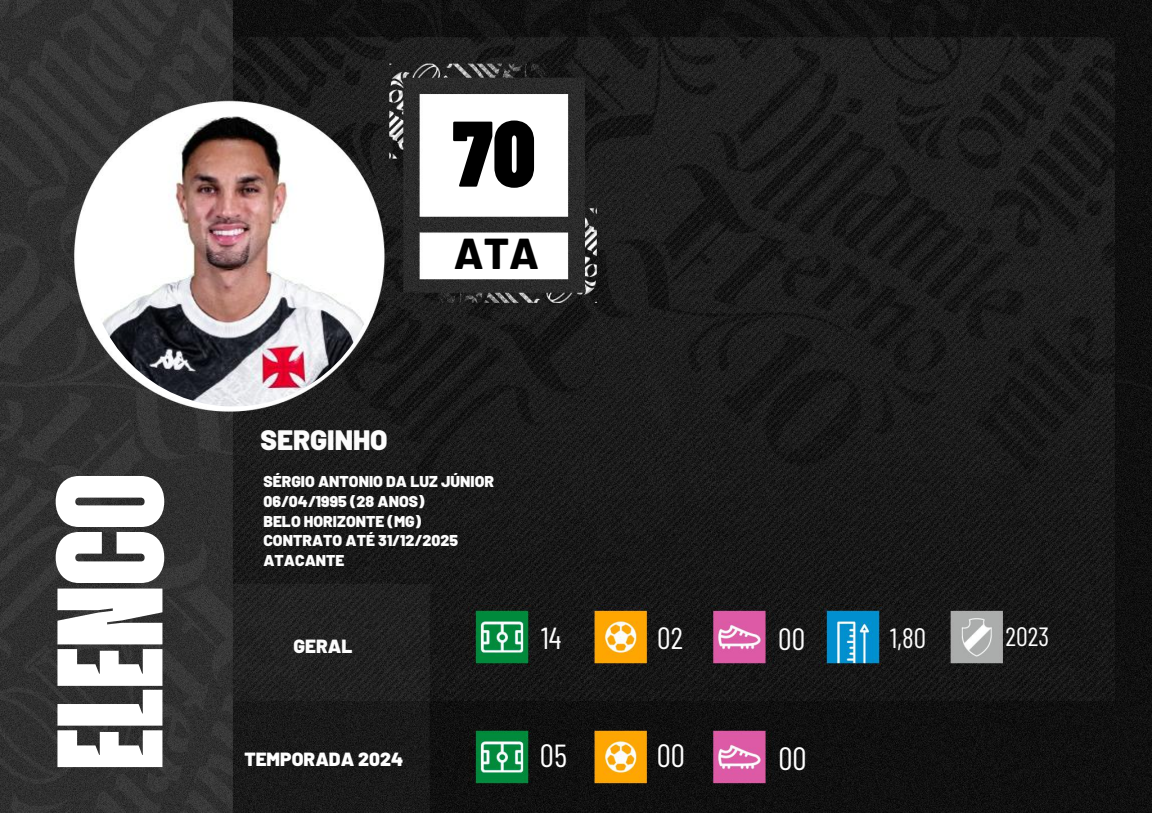
<style>
.page{position:relative;width:1152px;height:813px;background:#fff}
.page>*{position:absolute;margin:0;border:0;box-sizing:border-box;transform-origin:0 0}
.t1{font:800 150px "Zuume Cut";color:#fff}
.t2{font:900 92.85px "Barlow Condensed";color:#000}
.t3{font:800 43.12px "Barlow";color:#000}
.t4{font:31.8px "Barlow Condensed";color:#fff}
.t5{font:30.38px "Barlow Condensed";color:#fcfcfc}
.t6{font:900 27.97px "Barlow";color:#fcfcfc}
.t7{font:27.75px "Barlow Condensed";color:#fcfcfc}
.t8{font:26.33px "Barlow Condensed";color:#fcfcfc}
.t9{font:900 19.05px "Barlow";letter-spacing:.005em;color:#fff}
.t10{font:900 19.05px "Barlow";letter-spacing:.005em;color:#fcfcfc}
.t11{font:900 15.67px/19.6px "Barlow";letter-spacing:.005em;color:#fcfcfc}
</style>
<div class="page">
<img style="left:0;top:0;width:1152px;height:812px">
<img style="left:89px;top:116px;width:289px;height:290px;border-radius:50%">
<h1 class="t1" style="left:42px;top:769px;width:298px;rotate:-90deg">ELENCO</h1>
<h2 class="t2" style="left:453px;top:94px;width:84px">70</h2>
<h3 class="t6" style="left:260px;top:421px;width:129px">SERGINHO</h3>
<h3 class="t3" style="left:454px;top:226px;width:87px">ATA</h3>
<p class="t11" style="left:263px;top:471px;width:232px">SÉRGIO ANTONIO DA LUZ JÚNIOR<br>06/04/1995 (28 ANOS)<br>BELO HORIZONTE (MG)<br>CONTRATO ATÉ 31/12/2025<br>ATACANTE</p>
<p class="t10" style="left:293px;top:633px;width:60px">GERAL</p>
<h3 class="t5" style="left:541px;top:618px;width:22px">14</h3>
<h3 class="t5" style="left:657px;top:618px;width:27px">02</h3>
<h3 class="t5" style="left:778px;top:619px;width:28px">00</h3>
<h3 class="t7" style="left:890px;top:619px;width:38px">1,80</h3>
<h3 class="t8" style="left:1006px;top:619px;width:45px">2023</h3>
<p class="t9" style="left:244px;top:746px;width:161px">TEMPORADA 2024</p>
<h3 class="t4" style="left:540px;top:735px;width:29px">05</h3>
<h3 class="t4" style="left:657px;top:735px;width:30px">00</h3>
<h3 class="t4" style="left:778px;top:737px;width:30px">00</h3>
</div>
